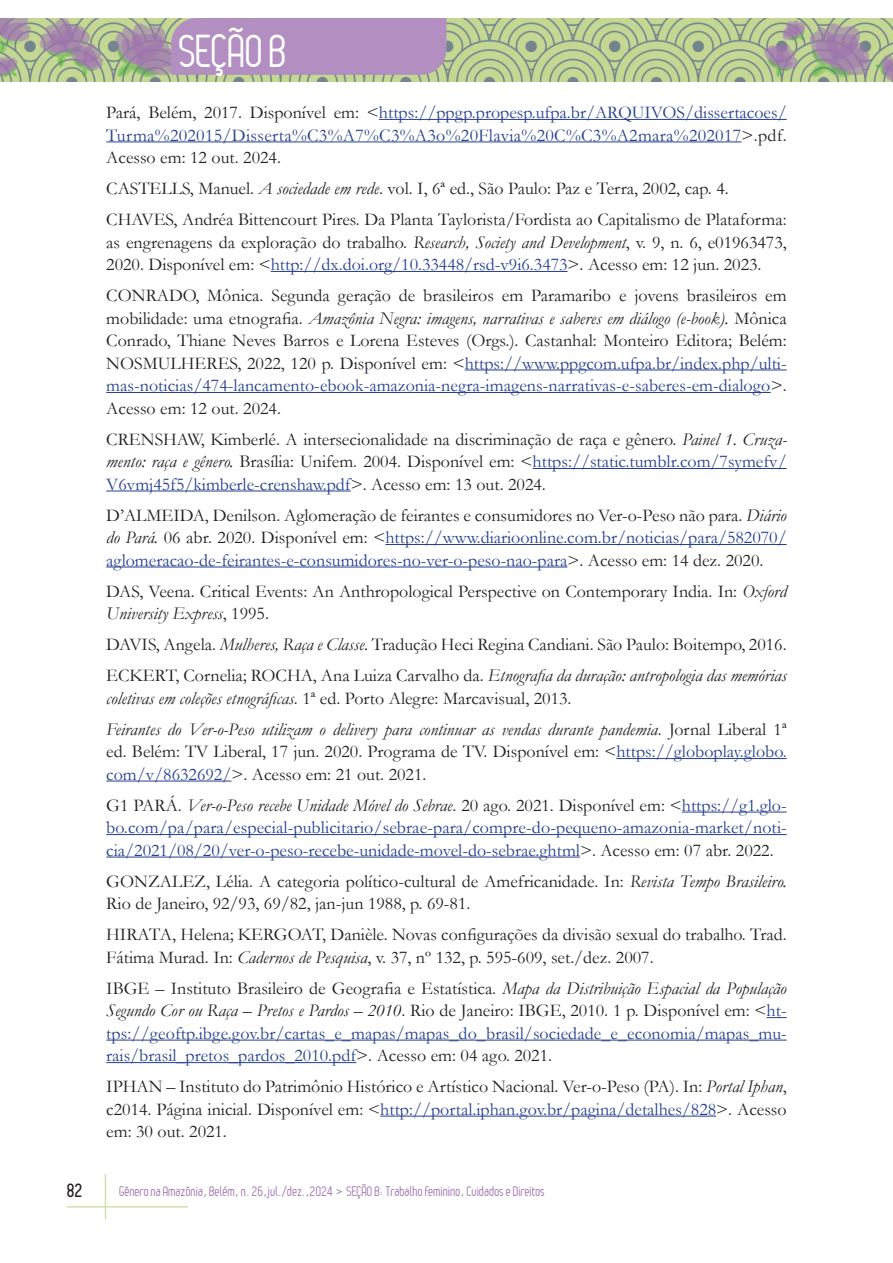
<style>
.page{position:relative;width:893px;height:1263px;background:#fff}
.page>*{position:absolute;margin:0;border:0;box-sizing:border-box;transform-origin:0 0}
.t1{font:45px "Leger";letter-spacing:-.01em;color:#fff}
.Referências{font:18px/22.5px "Garamond";color:#231f20;text-align:justify}
.Referências-2{font:18px/22.5px "Garamond";color:#253f8e;text-align:justify}
.t2{font:700 18px "Leger";color:#231f20}
.t3{font:13.5px "Leger";color:#9f73af}
.s1{color:#231f20}
.s2{font-style:italic}
.s3{color:#253f8e}
.s4{font-style:italic;color:#231f20}
</style>
<div class="page">
<hr style="left:105px;top:1174px;width:1px;height:45px;background:#d2e0ac">
<hr style="left:67px;top:1206px;width:121px;height:1px;background:#d2e0ac">
<img style="left:0;top:18px;width:893px;height:64px">
<div style="left:171px;top:18px;width:275px;height:57px;background:#b28fc0"></div>
<hr style="left:379px;top:119px;width:408px;height:1px;background:#253f8e">
<hr style="left:106px;top:141px;width:635px;height:1px;background:#253f8e">
<hr style="left:271px;top:271px;width:297px;height:1px;background:#253f8e">
<hr style="left:465px;top:369px;width:322px;height:1px;background:#253f8e">
<hr style="left:106px;top:392px;width:665px;height:1px;background:#253f8e">
<hr style="left:533px;top:468px;width:254px;height:1px;background:#253f8e">
<hr style="left:106px;top:490px;width:245px;height:1px;background:#253f8e">
<hr style="left:385px;top:544px;width:402px;height:1px;background:#253f8e">
<hr style="left:106px;top:566px;width:461px;height:1px;background:#253f8e">
<hr style="left:616px;top:758px;width:171px;height:1px;background:#253f8e">
<hr style="left:106px;top:781px;width:125px;height:1px;background:#253f8e">
<hr style="left:682px;top:812px;width:105px;height:1px;background:#253f8e">
<hr style="left:106px;top:834px;width:681px;height:1px;background:#253f8e">
<hr style="left:106px;top:857px;width:474px;height:1px;background:#253f8e">
<svg style="left:767px;top:1017px;width:20px;height:1px"></svg>
<hr style="left:106px;top:1040px;width:681px;height:1px;background:#253f8e">
<hr style="left:106px;top:1062px;width:250px;height:1px;background:#253f8e">
<hr style="left:380px;top:1116px;width:336px;height:1px;background:#253f8e">
<h1 class="t1" style="left:179px;top:26px;width:110px">SEÇÃO B</h1>
<p class="Referências-2" style="left:106px;top:101px;width:682px"><span class="s1">Pará, Belém, 2017. Disponível em: &lt;</span>https://ppgp.propesp.ufpa.br/ARQUIVOS/dissertacoes/ Turma%202015/Disserta%C3%A7%C3%A3o%20Flavia%20C%C3%A2mara%202017<span class="s1">&gt;.pdf.<br>Acesso em: 12 out. 2024.</span></p>
<p class="Referências" style="left:106px;top:177px;width:624px">CASTELLS, Manuel. <span class="s2">A sociedade em rede</span>. vol. I, 6ª ed., São Paulo: Paz e Terra, 2002, cap. 4.</p>
<p class="Referências" style="left:106px;top:208px;width:682px">CHAVES, Andréa Bittencourt Pires. Da Planta Taylorista/Fordista ao Capitalismo de Plataforma: as engrenagens da exploração do trabalho. <span class="s2">Research, Society and Development</span>, v. 9, n. 6, e01963473, 2020. Disponível em: &lt;<span class="s3">http://dx.doi.org/10.33448/rsd-v9i6.3473</span>&gt;. Acesso em: 12 jun. 2023.</p>
<p class="Referências" style="left:106px;top:284px;width:682px">CONRADO, Mônica. Segunda geração de brasileiros em Paramaribo e jovens brasileiros em mobilidade: uma etnografia. <span class="s2">Amazônia Negra: imagens, narrativas e saberes em diálogo (e-book).</span> Mônica Conrado, Thiane Neves Barros e Lorena Esteves (Orgs.). Castanhal: Monteiro Editora; Belém:<br>NOSMULHERES, 2022, 120 p. Disponível em: &lt;<span class="s3">https://www.ppgcom.ufpa.br/index.php/ulti&shy;mas-noticias/474-lancamento-ebook-amazonia-negra-imagens-narrativas-e-saberes-em-dialogo</span>&gt;.<br>Acesso em: 12 out. 2024.</p>
<p class="Referências" style="left:106px;top:427px;width:682px">CRENSHAW, Kimberlé. A intersecionalidade na discriminação de raça e gênero. <span class="s2">Painel 1. Cruza&shy;mento: raça e gênero.</span> Brasília: Unifem. 2004. Disponível em: &lt;<span class="s3">https://static.tumblr.com/7symefv/ V6vmj45f5/kimberle-crenshaw.pdf</span>&gt;. Acesso em: 13 out. 2024.</p>
<p class="Referências" style="left:106px;top:503px;width:682px">D’ALMEIDA, Denilson. Aglomeração de feirantes e consumidores no Ver-o-Peso não para. <span class="s2">Diário do Pará.</span> 06 abr. 2020. Disponível em: &lt;<span class="s3">https://www.diarioonline.com.br/noticias/para/582070/ aglomeracao-de-feirantes-e-consumidores-no-ver-o-peso-nao-para</span>&gt;. Acesso em: 14 dez. 2020.</p>
<p class="Referências" style="left:106px;top:579px;width:682px">DAS, Veena. Critical Events: An Anthropological Perspective on Contemporary India. In: <span class="s2">Oxford<br>University Express</span>, 1995.</p>
<p class="Referências" style="left:106px;top:633px;width:682px">DAVIS, Angela. <span class="s2">Mulheres, Raça e Classe.</span> Tradução Heci Regina Candiani. São Paulo: Boitempo, 2016.</p>
<p class="Referências" style="left:106px;top:664px;width:682px">ECKERT, Cornelia; ROCHA, Ana Luiza Carvalho da. <span class="s2">Etnografia da duração: antropologia das memórias coletivas em coleções etnográficas</span>. 1ª ed. Porto Alegre: Marcavisual, 2013.</p>
<p class="Referências" style="left:106px;top:717px;width:682px"><span class="s2">Feirantes do Ver-o-Peso utilizam o delivery para continuar as vendas durante pandemia</span>. Jornal Liberal 1ª ed. Belém: TV Liberal, 17 jun. 2020. Programa de TV. Disponível em: &lt;<span class="s3">https://globoplay.globo. com/v/8632692/</span>&gt;. Acesso em: 21 out. 2021.</p>
<p class="Referências-2" style="left:106px;top:793px;width:682px"><span class="s1">G1 PARÁ.</span> <span class="s4">Ver-o-Peso recebe Unidade Móvel do Sebrae</span><span class="s1">. 20 ago. 2021. Disponível em: &lt;</span>https://g1.glo&shy;bo.com/pa/para/especial-publicitario/sebrae-para/compre-do-pequeno-amazonia-market/noti&shy;cia/2021/08/20/ver-o-peso-recebe-unidade-movel-do-sebrae.ghtml<span class="s1">&gt;. Acesso em: 07 abr. 2022.</span></p>
<p class="Referências" style="left:106px;top:869px;width:682px">GONZALEZ, Lélia. A categoria político-cultural de Amefricanidade. In: <span class="s2">Revista Tempo Brasileiro.<br></span>Rio de Janeiro, 92/93, 69/82, jan-jun 1988, p. 69-81.</p>
<p class="Referências" style="left:106px;top:923px;width:682px">HIRATA, Helena; KERGOAT, Danièle. Novas configurações da divisão sexual do trabalho. Trad.<br>Fátima Murad. In: <span class="s2">Cadernos de Pesquisa</span>, v. 37, nº 132, p. 595-609, set./dez. 2007.</p>
<p class="Referências-2" style="left:106px;top:976px;width:682px"><span class="s1">IBGE – Instituto Brasileiro de Geografia e Estatística.</span> <span class="s4">Mapa da Distribuição Espacial da População Segundo Cor ou Raça – Pretos e Pardos – 2010</span><span class="s1">. Rio de Janeiro: IBGE, 2010. 1 p. Disponível em: &lt;</span>ht&shy;tps://geoftp.ibge.gov.br/cartas_e_mapas/mapas_do_brasil/sociedade_e_economia/mapas_mu&shy;rais/brasil_pretos_pardos_2010.pdf<span class="s1">&gt;. Acesso em: 04 ago. 2021.</span></p>
<p class="Referências" style="left:106px;top:1075px;width:682px">IPHAN – Instituto do Patrimônio Histórico e Artístico Nacional. Ver-o-Peso (PA). In: <span class="s2">Portal Iphan</span>, c2014. Página inicial. Disponível em: &lt;<span class="s3">http://portal.iphan.gov.br/pagina/detalhes/828</span>&gt;. Acesso em: 30 out. 2021.</p>
<p class="t2" style="left:67px;top:1180px;width:17px">82</p>
<p class="t3" style="left:119px;top:1183px;width:427px">Gênero na Amazônia, Belém, n. 26,jul./dez.,2024 &gt; SEÇÃO B: Trabalho feminino, Cuidados e Direitos</p>
</div>
